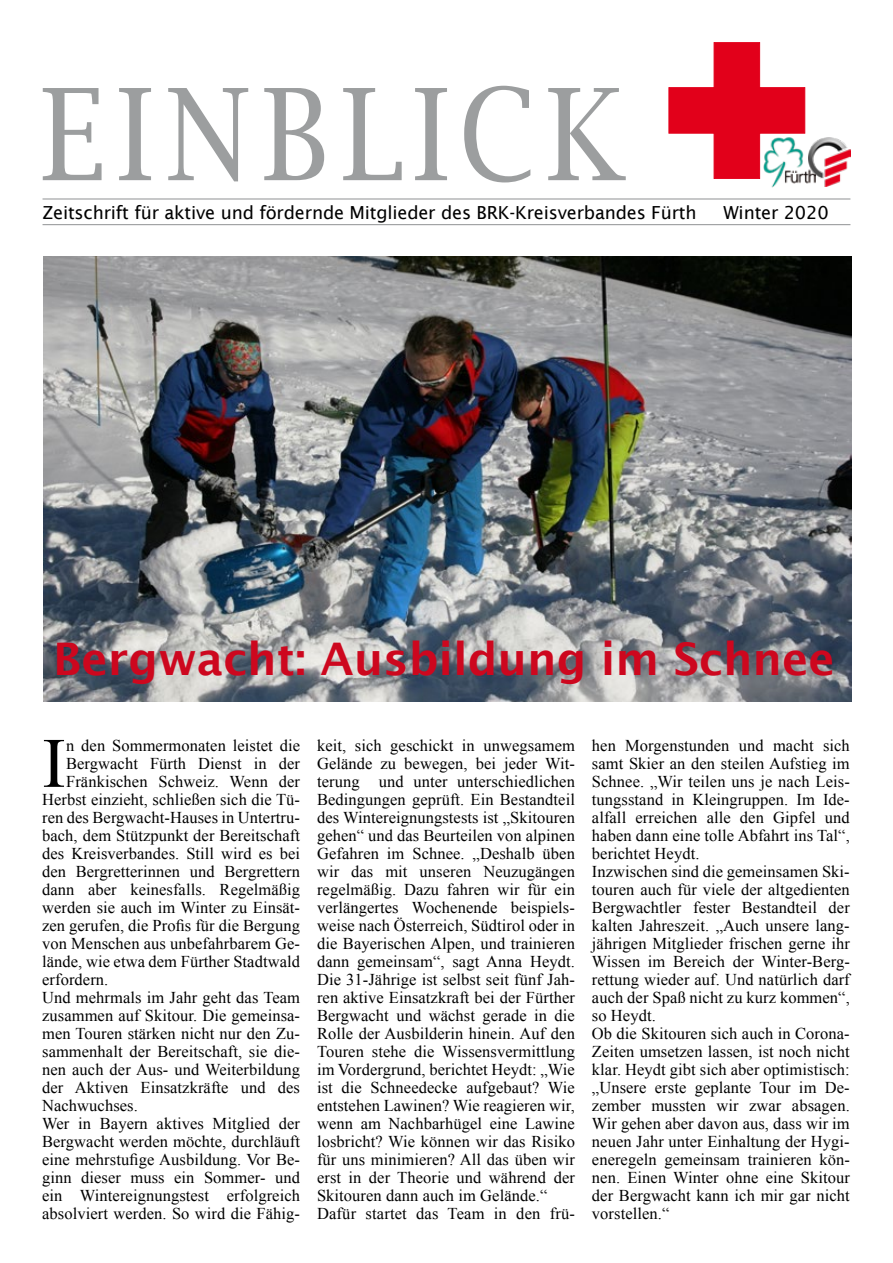
<style>
.page{position:relative;width:893px;height:1263px;background:#fff}
.page>*{position:absolute;margin:0;border:0;box-sizing:border-box;transform-origin:0 0}
.t1{font:127.5px "Lucida Bright";letter-spacing:.09em;color:#9c9e9f;scale:.88 1}
.t2{font:70.8px "Times New Roman";color:#000}
.t3{font:600 45px "Lucida Sans";color:#cd071e}
.t4{font:18px "Lucida Sans";letter-spacing:-.01em;color:#000}
.t5{font:16.5px/18px "Times New Roman";letter-spacing:.005em;color:#000}
</style>
<div class="page">
<hr style="left:43px;top:198px;width:807px;height:2px;background:#9c9e9f">
<hr style="left:43px;top:224px;width:807px;height:1px;background:#9c9e9f">
<div style="left:714px;top:133px;width:46px;height:46px;background:#e2001a;border:1px solid #e2001a"></div>
<div style="left:714px;top:42px;width:46px;height:46px;background:#e2001a;border:1px solid #e2001a"></div>
<div style="left:759px;top:87px;width:46px;height:46px;background:#e2001a;border:1px solid #e2001a"></div>
<div style="left:714px;top:87px;width:46px;height:46px;background:#e2001a"></div>
<div style="left:669px;top:87px;width:46px;height:46px;background:#e2001a;border:1px solid #e2001a"></div>
<img style="left:763px;top:137px;width:46px;height:51px">
<img style="left:809px;top:138px;width:41px;height:48px">
<img style="left:44px;top:257px;width:807px;height:445px">
<h1 class="t1" style="left:40px;top:62px;width:667px">EINBLICK</h1>
<p class="t4" style="left:43px;top:202px;width:656px">Zeitschrift für aktive und fördernde Mitglieder des BRK-Kreisverbandes Fürth</p>
<p class="t4" style="left:723px;top:202px;width:107px">Winter 2020</p>
<h3 class="t3" style="left:53px;top:633px;width:783px">Bergwacht: Ausbildung im Schnee</h3>
<h2 class="t2" style="left:42px;top:713px;width:25px">I</h2>
<p class="t5" style="left:66px;top:736px;width:235px">n den Sommermonaten leistet die</p>
<p class="t5" style="left:66px;top:754px;width:235px">Bergwacht Fürth Dienst in der</p>
<p class="t5" style="left:66px;top:772px;width:235px">Fränkischen Schweiz. Wenn der</p>
<p class="t5" style="left:42px;top:790px;width:259px">Herbst einzieht, schließen sich die Tü-</p>
<p class="t5" style="left:42px;top:808px;width:259px">ren des Bergwacht-Hauses in Untertru-</p>
<p class="t5" style="left:42px;top:826px;width:259px">bach, dem Stützpunkt der Bereitschaft</p>
<p class="t5" style="left:42px;top:844px;width:259px">des Kreisverbandes. Still wird es bei</p>
<p class="t5" style="left:42px;top:862px;width:259px">den Bergretterinnen und Bergrettern</p>
<p class="t5" style="left:42px;top:880px;width:259px">dann aber keinesfalls. Regelmäßig</p>
<p class="t5" style="left:42px;top:898px;width:259px">werden sie auch im Winter zu Einsät-</p>
<p class="t5" style="left:42px;top:916px;width:259px">zen gerufen, die Profis für die Bergung</p>
<p class="t5" style="left:42px;top:934px;width:259px">von Menschen aus unbefahrbarem Ge-</p>
<p class="t5" style="left:42px;top:952px;width:259px">lände, wie etwa dem Fürther Stadtwald</p>
<p class="t5" style="left:42px;top:970px;width:68px">erfordern.</p>
<p class="t5" style="left:42px;top:988px;width:259px">Und mehrmals im Jahr geht das Team</p>
<p class="t5" style="left:42px;top:1006px;width:259px">zusammen auf Skitour. Die gemeinsa-</p>
<p class="t5" style="left:42px;top:1024px;width:259px">men Touren stärken nicht nur den Zu-</p>
<p class="t5" style="left:42px;top:1042px;width:259px">sammenhalt der Bereitschaft, sie die-</p>
<p class="t5" style="left:42px;top:1060px;width:259px">nen auch der Aus- und Weiterbildung</p>
<p class="t5" style="left:42px;top:1078px;width:259px">der Aktiven Einsatzkräfte und des</p>
<p class="t5" style="left:42px;top:1096px;width:97px">Nachwuchses.</p>
<p class="t5" style="left:42px;top:1114px;width:259px">Wer in Bayern aktives Mitglied der</p>
<p class="t5" style="left:42px;top:1132px;width:259px">Bergwacht werden möchte, durchläuft</p>
<p class="t5" style="left:42px;top:1150px;width:259px">eine mehrstufige Ausbildung. Vor Be-</p>
<p class="t5" style="left:42px;top:1168px;width:259px">ginn dieser muss ein Sommer- und</p>
<p class="t5" style="left:42px;top:1186px;width:259px">ein Wintereignungstest erfolgreich</p>
<p class="t5" style="left:42px;top:1204px;width:259px">absolviert werden. So wird die Fähig-</p>
<p class="t5" style="left:317px;top:736px;width:259px">keit, sich geschickt in unwegsamem Gelände zu bewegen, bei jeder Wit&shy;terung und unter unterschiedlichen Bedingungen geprüft. Ein Bestandteil des Wintereignungstests ist „Skitouren gehen“ und das Beurteilen von alpinen Gefahren im Schnee. „Deshalb üben wir das mit unseren Neuzugängen regelmäßig. Dazu fahren wir für ein verlängertes Wochenende beispiels&shy;weise nach Österreich, Südtirol oder in die Bayerischen Alpen, und trainieren dann gemeinsam“, sagt Anna Heydt.<br>Die 31-Jährige ist selbst seit fünf Jah&shy;ren aktive Einsatzkraft bei der Fürther Bergwacht und wächst gerade in die Rolle der Ausbilderin hinein. Auf den Touren stehe die Wissensvermittlung im Vordergrund, berichtet Heydt: „Wie ist die Schneedecke aufgebaut? Wie entstehen Lawinen? Wie reagieren wir, wenn am Nachbarhügel eine Lawine losbricht? Wie können wir das Risiko für uns minimieren? All das üben wir erst in der Theorie und während der Skitouren dann auch im Gelände.“ Dafür startet das Team in den frü-</p>
<p class="t5" style="left:592px;top:736px;width:259px">hen Morgenstunden und macht sich samt Skier an den steilen Aufstieg im Schnee. „Wir teilen uns je nach Leis&shy;tungsstand in Kleingruppen. Im Ide&shy;alfall erreichen alle den Gipfel und haben dann eine tolle Abfahrt ins Tal“, berichtet Heydt.<br>Inzwischen sind die gemeinsamen Ski&shy;touren auch für viele der altgedienten Bergwachtler fester Bestandteil der kalten Jahreszeit. „Auch unsere lang&shy;jährigen Mitglieder frischen gerne ihr Wissen im Bereich der Winter-Berg&shy;rettung wieder auf. Und natürlich darf auch der Spaß nicht zu kurz kommen“, so Heydt.<br>Ob die Skitouren sich auch in Corona-Zeiten umsetzen lassen, ist noch nicht klar. Heydt gibt sich aber optimistisch: „Unsere erste geplante Tour im De&shy;zember mussten wir zwar absagen.<br>Wir gehen aber davon aus, dass wir im neuen Jahr unter Einhaltung der Hygi&shy;eneregeln gemeinsam trainieren kön&shy;nen. Einen Winter ohne eine Skitour der Bergwacht kann ich mir gar nicht vorstellen.“</p>
</div>
